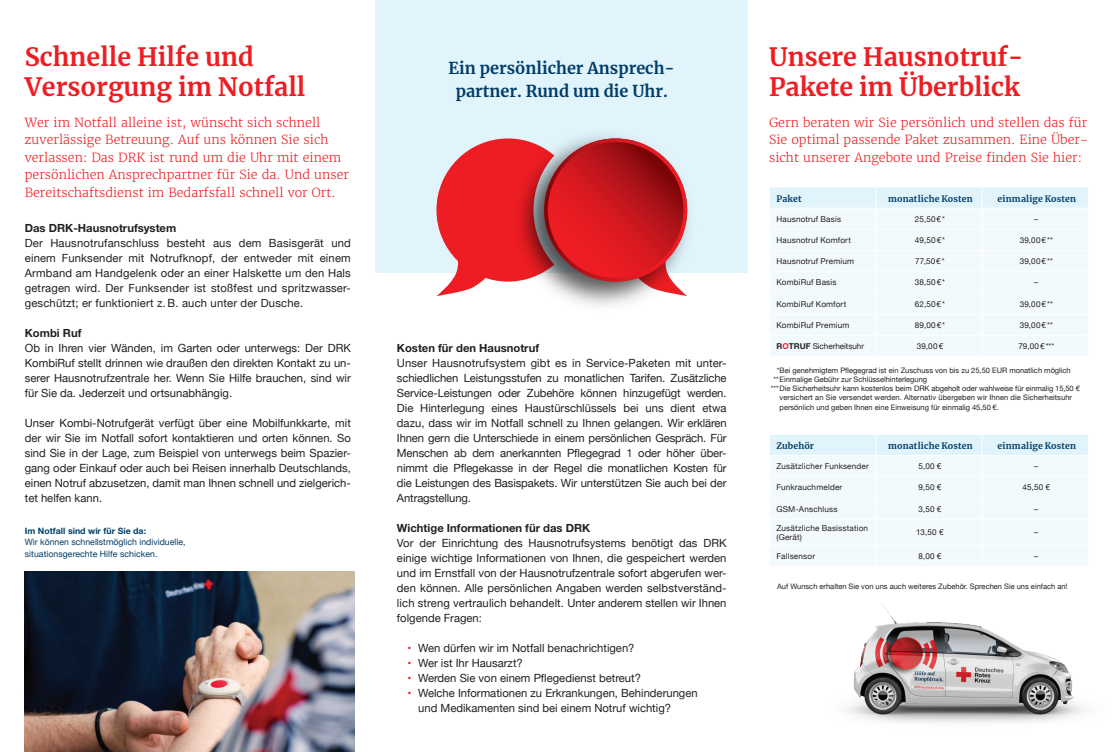
<style>
.page{position:relative;width:1120px;height:752px;background:#fff}
.page>*{position:absolute;margin:0;border:0;box-sizing:border-box;transform-origin:0 0}
.t1{font:700 25px/30px "Merriweather";color:#ee1d23}
.t2{font:700 16.25px/22.5px "Merriweather";color:#003d68;text-align:center}
.t3{font:300 12.5px/17.5px "Merriweather";color:#ee1d23;text-align:justify}
.t4{font:11.25px/15px "Helvetica Neue";color:#231f20;text-align:justify}
.t5{font:700 11.25px "Helvetica Neue LT Std";color:#231f20}
.t6{font:700 8.75px "Merriweather";letter-spacing:.01em;color:#003d68}
.t7{font:8.75px/11.2px "Helvetica Neue";color:#003d68}
.t8{font:700 8.75px "Helvetica Neue LT Std";letter-spacing:.005em;color:#003d68}
.t9{font:8.12px/9.8px "Helvetica Neue";letter-spacing:.02em;color:#231f20}
.t10{font:8.12px "Helvetica Neue";letter-spacing:-.01em;color:#231f20}
.t11{font:7.5px "Helvetica Neue";color:#231f20}
.s1{color:#ee1d23}
.s2{font-family:"Helvetica Neue LT Std";font-weight:700}
.s3{font-family:"Helvetica Neue LT Std";font-weight:700;color:#ee1d23}
.s4{color:#fff}
</style>
<div class="page">
<div style="left:376px;top:0;width:372px;height:272px;background:#e1f4fc"></div>
<svg style="left:436px;top:138px;width:251px;height:158px;background:#d3464b"></svg>
<img style="left:25px;top:571px;width:329px;height:180px">
<img style="left:846px;top:603px;width:240px;height:120px">
<svg style="left:770px;top:187px;width:318px;height:169px"></svg>
<hr style="left:982px;top:208px;width:106px;height:1px;background:#fff">
<svg style="left:770px;top:435px;width:318px;height:131px"></svg>
<hr style="left:982px;top:455px;width:106px;height:1px;background:#fff">
<h1 class="t1" style="left:25px;top:42px;width:282px">Schnelle Hilfe und<br>Versorgung im Notfall</h1>
<p class="t3" style="left:25px;top:113px;width:326px;text-align:left">Wer im Notfall alleine ist, wünscht sich schnell zuverlässige Betreuung. Auf uns können Sie sich verlassen: Das DRK ist rund um die Uhr mit einem persönlichen Ansprechpartner für Sie da. Und unser Bereitschaftsdienst im Bedarfsfall schnell vor Ort.</p>
<p class="t5" style="left:25px;top:220px;width:153px">Das DRK-Hausnotrufsystem</p>
<p class="t4" style="left:25px;top:235px;width:327px">Der Hausnotrufanschluss besteht aus dem Basisgerät und einem Funksender mit Notrufknopf, der entweder mit einem Armband am Handgelenk oder an einer Halskette um den Hals getragen wird. Der Funksender ist stoßfest und spritzwasser&shy;geschützt; er funktioniert z.B. auch unter der Dusche.</p>
<p class="t5" style="left:25px;top:325px;width:58px">Kombi Ruf</p>
<p class="t4" style="left:25px;top:340px;width:328px">Ob in Ihren vier Wänden, im Garten oder unterwegs: Der DRK KombiRuf stellt drinnen wie draußen den direkten Kontakt zu un&shy;serer Hausnotrufzentrale her. Wenn Sie Hilfe brauchen, sind wir für Sie da. Jederzeit und ortsunabhängig.</p>
<p class="t4" style="left:25px;top:415px;width:328px">Unser Kombi-Notrufgerät verfügt über eine Mobilfunkkarte, mit der wir Sie im Notfall sofort kontaktieren und orten können. So sind Sie in der Lage, zum Beispiel von unterwegs beim Spazier&shy;gang oder Einkauf oder auch bei Reisen innerhalb Deutschlands, einen Notruf abzusetzen, damit man Ihnen schnell und zielgerich&shy;tet helfen kann.</p>
<p class="t8" style="left:25px;top:525px;width:123px">Im Notfall sind wir für Sie da:</p>
<p class="t7" style="left:25px;top:536px;width:162px">Wir können schnellstmöglich individuelle, situationsgerechte Hilfe schicken.</p>
<h2 class="t2" style="left:449px;top:56px;width:228px">Ein persönlicher Ansprech&shy;partner. Rund um die Uhr.</h2>
<p class="t5" style="left:397px;top:340px;width:144px">Kosten für den Hausnotruf</p>
<p class="t4" style="left:397px;top:356px;width:331px">Unser Hausnotrufsystem gibt es in Service-Paketen mit unter&shy;schiedlichen Leistungsstufen zu monatlichen Tarifen. Zusätzliche Service-Leistungen oder Zubehöre können hinzugefügt werden.<br>Die Hinterlegung eines Haustürschlüssels bei uns dient etwa dazu, dass wir im Notfall schnell zu Ihnen gelangen. Wir erklären Ihnen gern die Unterschiede in einem persönlichen Gespräch. Für Menschen ab dem anerkannten Pflegegrad 1 oder höher über&shy;nimmt die Pflegekasse in der Regel die monatlichen Kosten für die Leistungen des Basispakets. Wir unterstützen Sie auch bei der Antragstellung.</p>
<p class="t5" style="left:397px;top:520px;width:195px">Wichtige Informationen für das DRK</p>
<p class="t4" style="left:397px;top:535px;width:331px">Vor der Einrichtung des Hausnotrufsystems benötigt das DRK einige wichtige Informationen von Ihnen, die gespeichert werden und im Ernstfall von der Hausnotrufzentrale sofort abgerufen wer&shy;den können. Alle persönlichen Angaben werden selbstverständ&shy;lich streng vertraulich behandelt. Unter anderem stellen wir Ihnen folgende Fragen:</p>
<p class="t4" style="left:407px;top:640px;width:228px"><span class="s1">•</span> Wen dürfen wir im Notfall benachrichtigen?</p>
<p class="t4" style="left:407px;top:655px;width:117px"><span class="s1">•</span> Wer ist Ihr Hausarzt?</p>
<p class="t4" style="left:407px;top:670px;width:235px"><span class="s1">•</span> Werden Sie von einem Pflegedienst betreut?</p>
<p class="t4" style="left:418px;top:685px;width:281px;text-indent:-11px"><span class="s1">•</span> Welche Informationen zu Erkrankungen, Behinderungen und Medikamenten sind bei einem Notruf wichtig?</p>
<h1 class="t1" style="left:769px;top:42px;width:256px">Unsere Hausnotruf-<br>Pakete im Überblick</h1>
<p class="t3" style="left:769px;top:113px;width:321px">Gern beraten wir Sie persönlich und stellen das für Sie optimal passende Paket zusammen. Eine Über&shy;sicht unserer Angebote und Preise finden Sie hier:</p>
<p class="t6" style="left:776px;top:192px;width:27px">Paket</p>
<p class="t6" style="left:888px;top:192px;width:86px">monatliche Kosten</p>
<p class="t6" style="left:997px;top:192px;width:80px">einmalige Kosten</p>
<p class="t9" style="left:776px;top:214px;width:66px">Hausnotruf Basis</p>
<p class="t9" style="left:915px;top:214px;width:32px">25,50€*</p>
<p class="t9" style="left:1034px;top:214px;width:6px">–</p>
<p class="t9" style="left:776px;top:235px;width:76px">Hausnotruf Komfort</p>
<p class="t9" style="left:915px;top:235px;width:32px">49,50€*</p>
<p class="t9" style="left:1019px;top:235px;width:35px">39,00€**</p>
<p class="t9" style="left:776px;top:257px;width:79px">Hausnotruf Premium</p>
<p class="t9" style="left:915px;top:257px;width:31px">77,50€*</p>
<p class="t9" style="left:1019px;top:257px;width:35px">39,00€**</p>
<p class="t9" style="left:776px;top:278px;width:62px">KombiRuf Basis</p>
<p class="t9" style="left:915px;top:278px;width:32px">38,50€*</p>
<p class="t9" style="left:1034px;top:278px;width:6px">–</p>
<p class="t9" style="left:776px;top:299px;width:71px">KombiRuf Komfort</p>
<p class="t9" style="left:915px;top:299px;width:32px">62,50€*</p>
<p class="t9" style="left:1019px;top:299px;width:35px">39,00€**</p>
<p class="t9" style="left:776px;top:320px;width:74px">KombiRuf Premium</p>
<p class="t9" style="left:915px;top:320px;width:32px">89,00€*</p>
<p class="t9" style="left:1019px;top:320px;width:35px">39,00€**</p>
<p class="t10" style="left:776px;top:340px;width:89px"><span class="s2">R</span><span class="s3">O</span><span class="s2">TRUF</span> Sicherheitsuhr</p>
<p class="t9" style="left:917px;top:342px;width:28px">39,00€</p>
<p class="t9" style="left:1018px;top:342px;width:37px">79,00€***</p>
<p class="t11" style="left:771px;top:365px;width:301px"><span class="s4">**</span>*Bei genehmigtem Pflegegrad ist ein Zuschuss von bis zu 25,50 EUR monatlich möglich</p>
<p class="t11" style="left:771px;top:374px;width:158px"><span class="s4">*</span>**Einmalige Gebühr zur Schlüsselhinterlegung</p>
<p class="t11" style="left:771px;top:383px;width:310px">***Die Sicherheitsuhr kann kostenlos beim DRK abgeholt oder wahlweise für einmalig 15,50 €</p>
<p class="t11" style="left:779px;top:392px;width:294px">versichert an Sie versendet werden. Alternativ übergeben wir Ihnen die Sicherheitsuhr</p>
<p class="t11" style="left:779px;top:401px;width:221px">persönlich und geben Ihnen eine Einweisung für einmalig 45,50 €.</p>
<p class="t6" style="left:776px;top:440px;width:39px">Zubehör</p>
<p class="t6" style="left:888px;top:440px;width:86px">monatliche Kosten</p>
<p class="t6" style="left:997px;top:440px;width:80px">einmalige Kosten</p>
<p class="t9" style="left:776px;top:461px;width:94px">Zusätzlicher Funksender</p>
<p class="t9" style="left:918px;top:461px;width:25px">5,00 €</p>
<p class="t9" style="left:1034px;top:461px;width:6px">–</p>
<p class="t9" style="left:776px;top:483px;width:67px">Funkrauchmelder</p>
<p class="t9" style="left:918px;top:483px;width:24px">9,50 €</p>
<p class="t9" style="left:1022px;top:483px;width:29px">45,50 €</p>
<p class="t9" style="left:776px;top:504px;width:63px">GSM-Anschluss</p>
<p class="t9" style="left:918px;top:504px;width:25px">3,50 €</p>
<p class="t9" style="left:1034px;top:504px;width:6px">–</p>
<p class="t9" style="left:776px;top:523px;width:93px">Zusätzliche Basisstation (Gerät)</p>
<p class="t9" style="left:916px;top:528px;width:29px">13,50 €</p>
<p class="t9" style="left:1034px;top:528px;width:6px">–</p>
<p class="t9" style="left:776px;top:551px;width:40px">Fallsensor</p>
<p class="t9" style="left:918px;top:551px;width:25px">8,00 €</p>
<p class="t9" style="left:1034px;top:551px;width:6px">–</p>
<p class="t11" style="left:777px;top:581px;width:292px">Auf Wunsch erhalten Sie von uns auch weiteres Zubehör. Sprechen Sie uns einfach an!</p>
</div>
